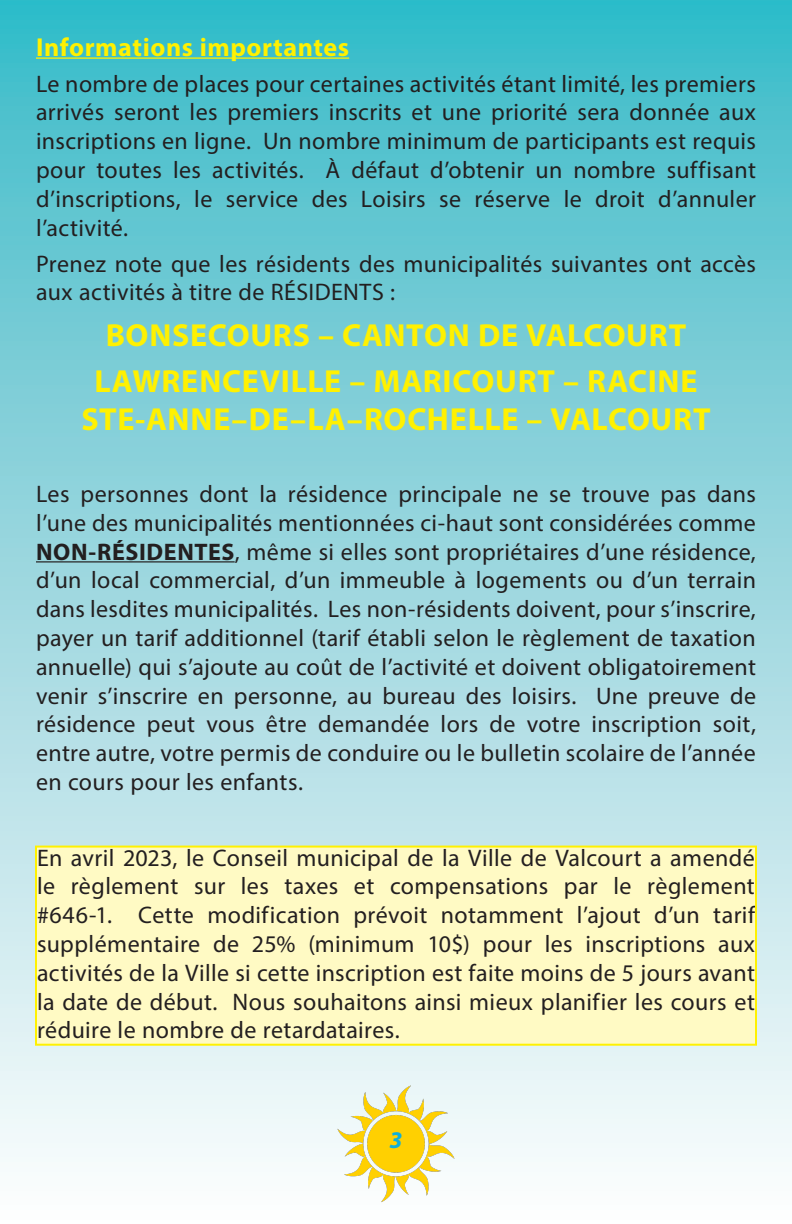
<style>
.page{position:relative;width:792px;height:1224px;background:#fff}
.page>*{position:absolute;margin:0;border:0;box-sizing:border-box;transform-origin:0 0}
.Corps_de_texte_10_5{font:700 32px/38.4px "Myriad Pro";letter-spacing:.02em;color:#fff101;text-align:center}
.Corps_de_texte_10_5-2{font:700 26px "Myriad Pro";letter-spacing:.025em;color:#fff101}
.Corps_de_texte_10_5-3{font:24px/28.8px "Myriad Pro";letter-spacing:.015em;color:#231f20;text-align:justify}
.t1{font:italic 700 24px "Myriad Pro";color:#0eafda}
.s1{font-weight:700}
</style>
<div class="page">
<div style="left:0;top:0;width:792px;height:1224px;background:linear-gradient(to bottom,#3cb9c7,#fffcfc)"></div>
<img style="left:329px;top:1076px;width:134px;height:130px">
<hr style="left:36px;top:57px;width:313px;height:2px;background:#fff101">
<hr style="left:36px;top:561px;width:199px;height:1px;background:#231f20">
<div style="left:36px;top:847px;width:720px;height:198px;background:#fffac4"></div>
<div style="left:35px;top:846px;width:722px;height:200px;border:2px solid #fff101"></div>
<p class="Corps_de_texte_10_5-2" style="left:36px;top:30px;width:315px">Informations importantes</p>
<p class="Corps_de_texte_10_5-3" style="left:36px;top:69px;width:722px">Le nombre de places pour certaines activités étant limité, les premiers arrivés seront les premiers inscrits et une priorité sera donnée aux inscriptions en ligne. Un nombre minimum de participants est requis pour toutes les activités. À défaut d’obtenir un nombre suffisant d’inscriptions, le service des Loisirs se réserve le droit d’annuler l’activité.</p>
<p class="Corps_de_texte_10_5-3" style="left:36px;top:249px;width:721px">Prenez note que les résidents des municipalités suivantes ont accès aux activités à titre de RÉSIDENTS :</p>
<p class="Corps_de_texte_10_5" style="left:106px;top:315px;width:582px">BONSECOURS – CANTON DE VALCOURT</p>
<p class="Corps_de_texte_10_5" style="left:81px;top:360px;width:631px">LAWRENCEVILLE – MARICOURT – RACINE<br>STE-ANNE–DE–LA–ROCHELLE – VALCOURT</p>
<p class="Corps_de_texte_10_5-3" style="left:36px;top:479px;width:722px">Les personnes dont la résidence principale ne se trouve pas dans l’une des municipalités mentionnées ci-haut sont considérées comme <span class="s1">NON-RÉSIDENTES</span>, même si elles sont propriétaires d’une résidence, d’un local commercial, d’un immeuble à logements ou d’un terrain dans lesdites municipalités. Les non-résidents doivent, pour s’inscrire, payer un tarif additionnel (tarif établi selon le règlement de taxation annuelle) qui s’ajoute au coût de l’activité et doivent obligatoirement venir s’inscrire en personne, au bureau des loisirs. Une preuve de résidence peut vous être demandée lors de votre inscription soit, entre autre, votre permis de conduire ou le bulletin scolaire de l’année en cours pour les enfants.</p>
<p class="Corps_de_texte_10_5-3" style="left:37px;top:843px;width:720px">En avril 2023, le Conseil municipal de la Ville de Valcourt a amendé le règlement sur les taxes et compensations par le règlement #646-1. Cette modification prévoit notamment l’ajout d’un tarif supplémentaire de 25% (minimum 10$) pour les inscriptions aux activités de la Ville si cette inscription est faite moins de 5 jours avant la date de début. Nous souhaitons ainsi mieux planifier les cours et réduire le nombre de retardataires.</p>
<p class="t1" style="left:390px;top:1124px;width:14px">3</p>
</div>
